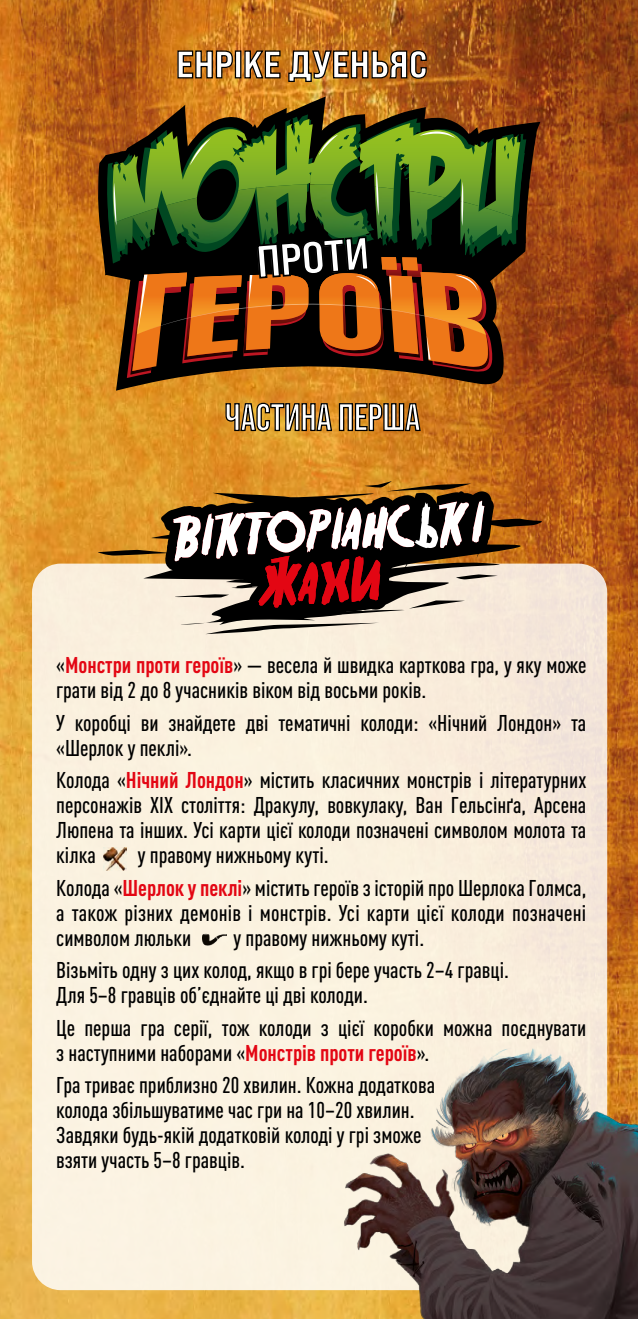
<style>
.page{position:relative;width:638px;height:1319px;background:#fff}
.page>*{position:absolute;margin:0;border:0;box-sizing:border-box;transform-origin:0 0}
.t1{font:800 expanded 45.75px "Bebas Neue Pro";color:#fff}
.t2{font:800 expanded 38.25px "Bebas Neue Pro";color:#fff}
.t3{font:700 38.25px "Bebas Neue Pro";color:#fff}
.t4{font:500 condensed 22.5px/25px "DIN Pro";color:#000}
.s1{font-weight:700;color:#e30613}
</style>
<div class="page">
<img style="left:0;top:0;width:638px;height:1318px">
<svg style="left:225px;top:399px;width:196px;height:33px;background:#a0691b"></svg>
<div style="left:32px;top:563px;width:575px;height:726px;background:#fbf2df;border-radius:29px"></div>
<img style="left:103px;top:847px;width:23px;height:23px">
<img style="left:202px;top:933px;width:24px;height:13px">
<svg style="left:98px;top:96px;width:442px;height:179px;background:#73360e"></svg>
<svg style="left:116px;top:378px;width:388px;height:12px;background:#bf781d"></svg>
<svg style="left:107px;top:49px;width:419px;height:329px;background:#6c5216"></svg>
<svg style="left:97px;top:481px;width:449px;height:153px"></svg>
<img style="left:335px;top:1043px;width:303px;height:275px">
<h2 class="t2" style="left:176px;top:40px;width:253px">ЕНРІКЕ ДУЕНЬЯС</h2>
<h1 class="t1" style="left:254px;top:233px;width:115px;rotate:-4deg">ПРОТИ</h1>
<h2 class="t3" style="left:225px;top:395px;width:197px">ЧАСТИНА ПЕРША</h2>
<p class="t4" style="left:56px;top:650px;width:531px">«<span class="s1">Монстри проти героїв</span>» — весела й швидка карткова гра, у яку може грати від 2 до 8 учасників віком від восьми років.</p>
<p class="t4" style="left:56px;top:708px;width:531px">У коробці ви знайдете дві тематичні колоди: «Нічний Лондон» та «Шерлок у пеклі».</p>
<p class="t4" style="left:56px;top:765px;width:532px;text-align:justify">Колода «<span class="s1">Нічний Лондон</span>» містить класичних монстрів і літературних персонажів XIX століття: Дракулу, вовкулаку, Ван Гельсінґа, Арсена Люпена та інших. Усі карти цієї колоди позначені символом молота та кілка</p>
<p class="t4" style="left:56px;top:837px;width:531px;line-height:32.5px;text-indent:82px">у правому нижньому куті.<br>Колода «<span class="s1">Шерлок у пеклі</span>» містить героїв з історій про Шерлока Голмса,</p>
<p class="t4" style="left:56px;top:898px;width:532px">а також різних демонів і монстрів. Усі карти цієї колоди позначені символом люльки</p>
<p class="t4" style="left:56px;top:919px;width:454px;line-height:32.5px;text-indent:177px">у правому нижньому куті.<br>Візьміть одну з цих колод, якщо в грі бере участь 2–4 гравці.</p>
<p class="t4" style="left:56px;top:977px;width:531px;line-height:32.5px">Для 5–8 гравців об’єднайте ці дві колоди.<br>Це перша гра серії, тож колоди з цієї коробки можна поєднувати</p>
<p class="t4" style="left:56px;top:1034px;width:380px;line-height:32.5px">з наступними наборами «<span class="s1">Монстрів проти героїв</span>».<br>Гра триває приблизно 20 хвилин. Кожна додаткова</p>
<p class="t4" style="left:56px;top:1095px;width:367px">колода збільшуватиме час гри на 10–20 хвилин.<br>Завдяки будь-якій додатковій колоді у грі зможе взяти участь 5–8 гравців.</p>
</div>
